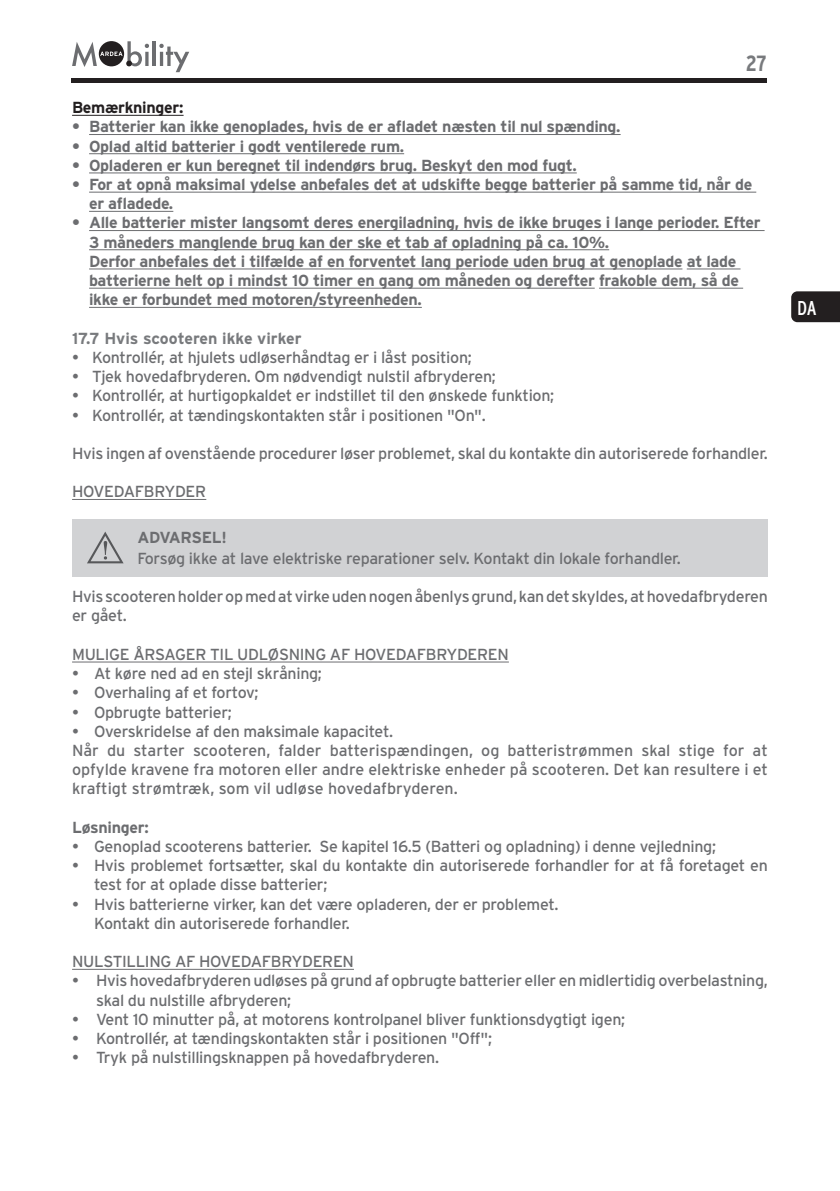
<style>
.page{position:relative;width:840px;height:1191px;background:#fff}
.page>*{position:absolute;margin:0;border:0;box-sizing:border-box;transform-origin:0 0}
.t1{font:700 22px "Interstate Condensed";color:#787a7d}
.t2{font:20px "Interstate Condensed";color:#fff}
.t3{font:16px/19.2px "Interstate";letter-spacing:-.02em;color:#6c6d70}
.t4{font:700 16px/19.2px "Interstate";letter-spacing:-.02em;color:#6c6d70}
.t5{font:16px/19.2px "Interstate";color:#6c6d70}
.t6{font:700 16px "Interstate";color:#787a7d}
.t7{font:700 16px "Interstate";letter-spacing:-.02em;color:#231f20}
</style>
<div class="page">
<div style="left:71px;top:78px;width:695px;height:5px;background:#231f20"></div>
<svg style="left:791px;top:291px;width:48px;height:31px"></svg>
<hr style="left:152px;top:41px;width:4px;height:25px;background:#6c6d70">
<svg style="left:159px;top:44px;width:30px;height:28px"></svg>
<svg style="left:72px;top:41px;width:77px;height:26px"></svg>
<hr style="left:72px;top:115px;width:111px;height:1px;background:#231f20">
<hr style="left:89px;top:134px;width:531px;height:1px;background:#6c6d70">
<hr style="left:89px;top:153px;width:315px;height:1px;background:#6c6d70">
<hr style="left:89px;top:173px;width:487px;height:1px;background:#6c6d70">
<hr style="left:89px;top:192px;width:666px;height:1px;background:#6c6d70">
<hr style="left:89px;top:211px;width:84px;height:1px;background:#6c6d70">
<hr style="left:89px;top:230px;width:675px;height:1px;background:#6c6d70">
<hr style="left:89px;top:249px;width:520px;height:1px;background:#6c6d70">
<hr style="left:89px;top:269px;width:593px;height:1px;background:#6c6d70">
<hr style="left:686px;top:269px;width:54px;height:1px;background:#6c6d70">
<hr style="left:89px;top:288px;width:505px;height:1px;background:#6c6d70">
<hr style="left:598px;top:288px;width:144px;height:1px;background:#6c6d70">
<hr style="left:89px;top:307px;width:332px;height:1px;background:#6c6d70">
<hr style="left:72px;top:499px;width:134px;height:1px;background:#6c6d70">
<hr style="left:72px;top:661px;width:436px;height:1px;background:#6c6d70">
<hr style="left:72px;top:969px;width:282px;height:1px;background:#6c6d70">
<div style="left:72px;top:520px;width:695px;height:57px;background:#d1d2d4"></div>
<svg style="left:87px;top:531px;width:36px;height:32px"></svg>
<h1 class="t1" style="left:745px;top:51px;width:22px">27</h1>
<p class="t7" style="left:72px;top:98px;width:113px">Bemærkninger:</p>
<p class="t4" style="left:72px;top:117px;width:549px">• Batterier kan ikke genoplades, hvis de er afladet næsten til nul spænding.</p>
<p class="t4" style="left:72px;top:136px;width:333px">• Oplad altid batterier i godt ventilerede rum.</p>
<p class="t4" style="left:72px;top:155px;width:506px">• Opladeren er kun beregnet til indendørs brug. Beskyt den mod fugt.</p>
<p class="t4" style="left:89px;top:175px;width:664px;text-indent:-17px">• For at opnå maksimal ydelse anbefales det at udskifte begge batterier på samme tid, når de er afladede.</p>
<p class="t4" style="left:89px;top:213px;width:672px;text-indent:-17px">• Alle batterier mister langsomt deres energiladning, hvis de ikke bruges i lange perioder. Efter 3 måneders manglende brug kan der ske et tab af opladning på ca. 10%.<br>Derfor anbefales det i tilfælde af en forventet lang periode uden brug at genoplade at lade batterierne helt op i mindst 10 timer en gang om måneden og derefter frakoble dem, så de ikke er forbundet med motoren/styreenheden.</p>
<p class="t6" style="left:72px;top:328px;width:231px">17.7 Hvis scooteren ikke virker</p>
<p class="t3" style="left:72px;top:347px;width:401px">• Kontrollér, at hjulets udløserhåndtag er i låst position;</p>
<p class="t3" style="left:72px;top:367px;width:425px">• Tjek hovedafbryderen. Om nødvendigt nulstil afbryderen;</p>
<p class="t3" style="left:72px;top:386px;width:483px">• Kontrollér, at hurtigopkaldet er indstillet til den ønskede funktion;</p>
<p class="t3" style="left:72px;top:405px;width:415px">• Kontrollér, at tændingskontakten står i positionen "On".</p>
<p class="t3" style="left:72px;top:443px;width:697px">Hvis ingen af ovenstående procedurer løser problemet, skal du kontakte din autoriserede forhandler.</p>
<p class="t3" style="left:72px;top:482px;width:136px">HOVEDAFBRYDER</p>
<p class="t4" style="left:137px;top:527px;width:91px">ADVARSEL!</p>
<p class="t3" style="left:137px;top:548px;width:544px">Forsøg ikke at lave elektriske reparationer selv. Kontakt din lokale forhandler.</p>
<p class="t3" style="left:72px;top:587px;width:697px">Hvis scooteren holder op med at virke uden nogen åbenlys grund, kan det skyldes, at hovedafbryderen er gået.</p>
<p class="t3" style="left:72px;top:644px;width:438px">MULIGE ÅRSAGER TIL UDLØSNING AF HOVEDAFBRYDEREN</p>
<p class="t3" style="left:72px;top:663px;width:251px">• At køre ned ad en stejl skråning;</p>
<p class="t3" style="left:72px;top:683px;width:188px">• Overhaling af et fortov;</p>
<p class="t3" style="left:72px;top:702px;width:161px">• Opbrugte batterier;</p>
<p class="t5" style="left:72px;top:721px;width:697px">• Overskridelse af den maksimale kapacitet.<br>Når du starter scooteren, falder batterispændingen, og batteristrømmen skal stige for at opfylde kravene fra motoren eller andre elektriske enheder på scooteren. Det kan resultere i et kraftigt strømtræk, som vil udløse hovedafbryderen.</p>
<p class="t4" style="left:72px;top:817px;width:78px">Løsninger:</p>
<p class="t3" style="left:72px;top:836px;width:645px">• Genoplad scooterens batterier. Se kapitel 16.5 (Batteri og opladning) i denne vejledning;</p>
<p class="t3" style="left:94px;top:855px;width:675px;text-indent:-22px">• Hvis problemet fortsætter, skal du kontakte din autoriserede forhandler for at få foretaget en test for at oplade disse batterier;</p>
<p class="t3" style="left:94px;top:894px;width:465px;text-indent:-22px">• Hvis batterierne virker, kan det være opladeren, der er problemet.<br>Kontakt din autoriserede forhandler.</p>
<p class="t3" style="left:72px;top:951px;width:283px">NULSTILLING AF HOVEDAFBRYDEREN</p>
<p class="t3" style="left:96px;top:971px;width:673px;text-indent:-24px">• Hvis hovedafbryderen udløses på grund af opbrugte batterier eller en midlertidig overbelastning, skal du nulstille afbryderen;</p>
<p class="t3" style="left:72px;top:1009px;width:554px">• Vent 10 minutter på, at motorens kontrolpanel bliver funktionsdygtigt igen;</p>
<p class="t3" style="left:72px;top:1028px;width:421px">• Kontrollér, at tændingskontakten står i positionen "Off";</p>
<p class="t3" style="left:72px;top:1047px;width:368px">• Tryk på nulstillingsknappen på hovedafbryderen.</p>
<p class="t2" style="left:796px;top:296px;width:21px">DA</p>
</div>
